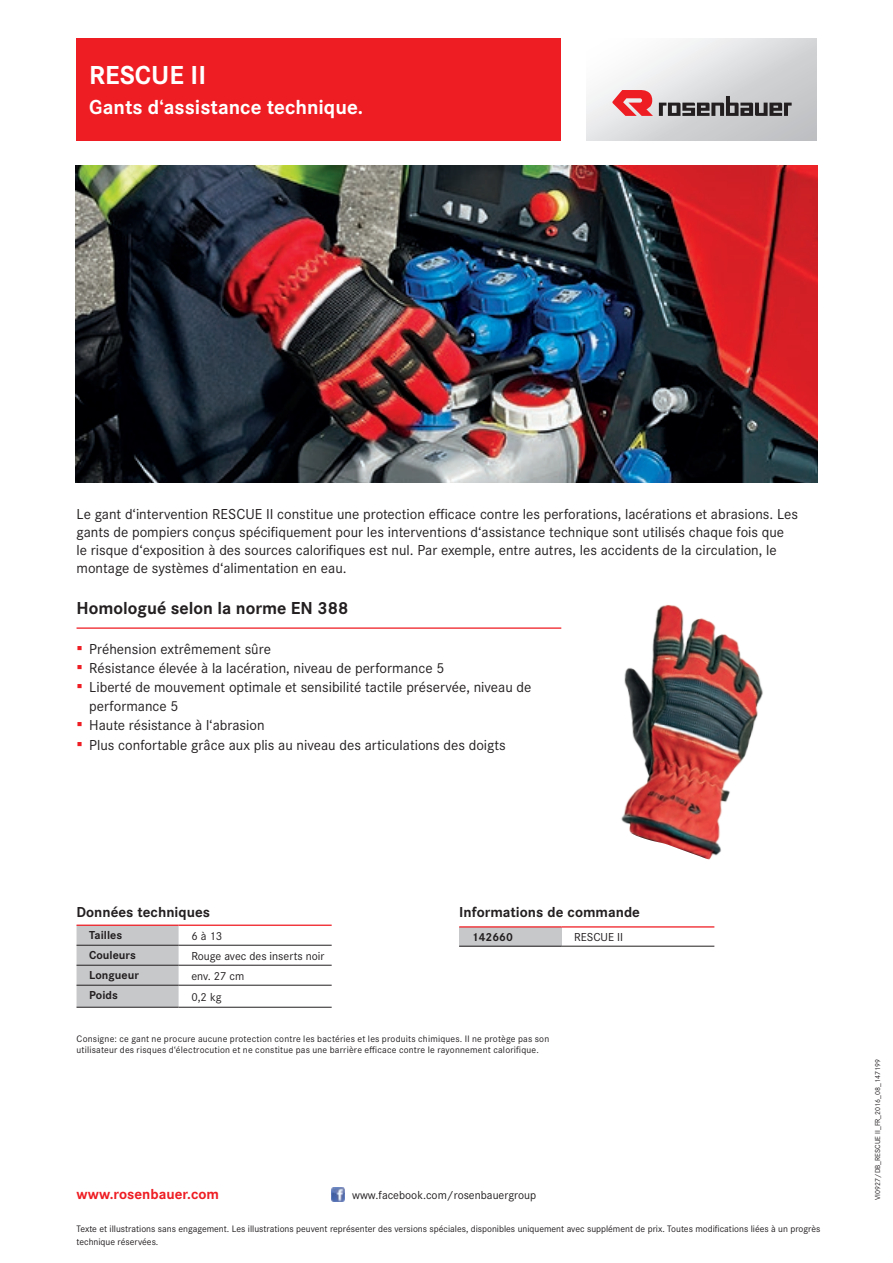
<style>
.page{position:relative;width:893px;height:1263px;background:#fff}
.page>*{position:absolute;margin:0;border:0;box-sizing:border-box;transform-origin:0 0}
.t1{font:700 27px "Corporate S";color:#fff}
.t2{font:700 21px "Corporate S";color:#fff}
.t3{font:700 18px "Corporate S";color:#231f20}
.t4{font:15px/18px "Corporate S";color:#231f20}
.t5{font:700 15px "Corporate S";color:#231f20}
.t6{font:700 15px "Corporate S";color:#ee1d23}
.t7{font:12px "Corporate S";color:#231f20}
.t8{font:700 12px "Corporate S";color:#231f20}
.t9{font:9.75px/10.5px "Corporate S";letter-spacing:.015em;color:#231f20}
.t10{font:7.5px "Corporate S";color:#231f20}
.s1{font-family:"Arial";font-size:18px;color:#ee1d23}
</style>
<div class="page">
<svg style="left:587px;top:38px;width:229px;height:102px"></svg>
<div style="left:77px;top:38px;width:484px;height:102px;background:#ee1d23"></div>
<svg style="left:659px;top:96px;width:133px;height:20px;background:#828183"></svg>
<svg style="left:612px;top:90px;width:41px;height:26px"></svg>
<div style="left:77px;top:926px;width:102px;height:81px;background:#c7c8ca"></div>
<hr style="left:77px;top:945px;width:102px;height:1px;background:#231f20">
<hr style="left:179px;top:945px;width:153px;height:1px;background:#231f20">
<hr style="left:77px;top:965px;width:102px;height:1px;background:#231f20">
<hr style="left:179px;top:965px;width:153px;height:1px;background:#231f20">
<hr style="left:77px;top:985px;width:102px;height:1px;background:#231f20">
<hr style="left:179px;top:985px;width:153px;height:1px;background:#231f20">
<hr style="left:77px;top:924px;width:102px;height:2px;background:#ee1d23">
<hr style="left:179px;top:924px;width:153px;height:2px;background:#ee1d23">
<hr style="left:77px;top:1007px;width:102px;height:1px;background:#231f20">
<hr style="left:179px;top:1007px;width:153px;height:1px;background:#231f20">
<div style="left:459px;top:927px;width:102px;height:19px;background:#c7c8ca"></div>
<hr style="left:459px;top:926px;width:102px;height:1px;background:#ee1d23">
<hr style="left:561px;top:926px;width:153px;height:1px;background:#ee1d23">
<hr style="left:459px;top:946px;width:102px;height:1px;background:#231f20">
<hr style="left:561px;top:946px;width:153px;height:1px;background:#231f20">
<hr style="left:77px;top:627px;width:484px;height:2px;background:#ee1d23">
<img style="left:331px;top:1187px;width:14px;height:14px">
<img style="left:76px;top:166px;width:741px;height:316px">
<img style="left:621px;top:604px;width:142px;height:256px">
<h1 class="t1" style="left:89px;top:59px;width:118px">RESCUE II</h1>
<h2 class="t2" style="left:89px;top:95px;width:275px">Gants d‘assistance technique.</h2>
<p class="t4" style="left:77px;top:505px;width:723px">Le gant d‘intervention RESCUE II constitue une protection efficace contre les perforations, lacérations et abrasions. Les gants de pompiers conçus spécifiquement pour les interventions d‘assistance technique sont utilisés chaque fois que le risque d‘exposition à des sources calorifiques est nul. Par exemple, entre autres, les accidents de la circulation, le montage de systèmes d‘alimentation en eau.</p>
<p class="t3" style="left:77px;top:597px;width:273px">Homologué selon la norme EN 388</p>
<p class="t4" style="left:77px;top:640px;width:196px"><span class="s1">▪</span> Préhension extrêmement sûre</p>
<p class="t4" style="left:77px;top:659px;width:369px"><span class="s1">▪</span> Résistance élevée à la lacération, niveau de performance 5</p>
<p class="t4" style="left:89px;top:678px;width:444px;line-height:19.2px;text-indent:-13px"><span class="s1">▪</span> Liberté de mouvement optimale et sensibilité tactile préservée, niveau de performance 5</p>
<p class="t4" style="left:77px;top:716px;width:190px"><span class="s1">▪</span> Haute résistance à l‘abrasion</p>
<p class="t4" style="left:77px;top:736px;width:431px"><span class="s1">▪</span> Plus confortable grâce aux plis au niveau des articulations des doigts</p>
<p class="t5" style="left:77px;top:903px;width:135px">Données techniques</p>
<p class="t8" style="left:89px;top:928px;width:34px">Tailles</p>
<p class="t7" style="left:191px;top:929px;width:32px">6 à 13</p>
<p class="t8" style="left:89px;top:948px;width:48px">Couleurs</p>
<p class="t7" style="left:191px;top:949px;width:135px">Rouge avec des inserts noir</p>
<p class="t8" style="left:89px;top:968px;width:51px">Longueur</p>
<p class="t7" style="left:191px;top:969px;width:55px">env. 27 cm</p>
<p class="t8" style="left:89px;top:988px;width:30px">Poids</p>
<p class="t7" style="left:191px;top:990px;width:32px">0,2 kg</p>
<p class="t5" style="left:459px;top:903px;width:182px">Informations de commande</p>
<p class="t8" style="left:472px;top:930px;width:43px">142660</p>
<p class="t7" style="left:574px;top:930px;width:50px">RESCUE II</p>
<p class="t9" style="left:77px;top:1034px;width:474px">Consigne: ce gant ne procure aucune protection contre les bactéries et les produits chimiques. Il ne protège pas son utilisateur des risques d‘électrocution et ne constitue pas une barrière efficace contre le rayonnement calorifique.</p>
<p class="t6" style="left:77px;top:1185px;width:144px">www.rosenbauer.com</p>
<p class="t7" style="left:352px;top:1188px;width:186px">www.facebook.com/rosenbauergroup</p>
<p class="t9" style="left:77px;top:1222px;width:745px;line-height:12.8px">Texte et illustrations sans engagement. Les illustrations peuvent représenter des versions spéciales, disponibles uniquement avec supplément de prix. Toutes modifications liées à un progrès technique réservées.</p>
<p class="t10" style="left:873px;top:1200px;width:142px;rotate:-90deg">VI0927/DB_RESCUE II_FR_2016_08_147199</p>
</div>
